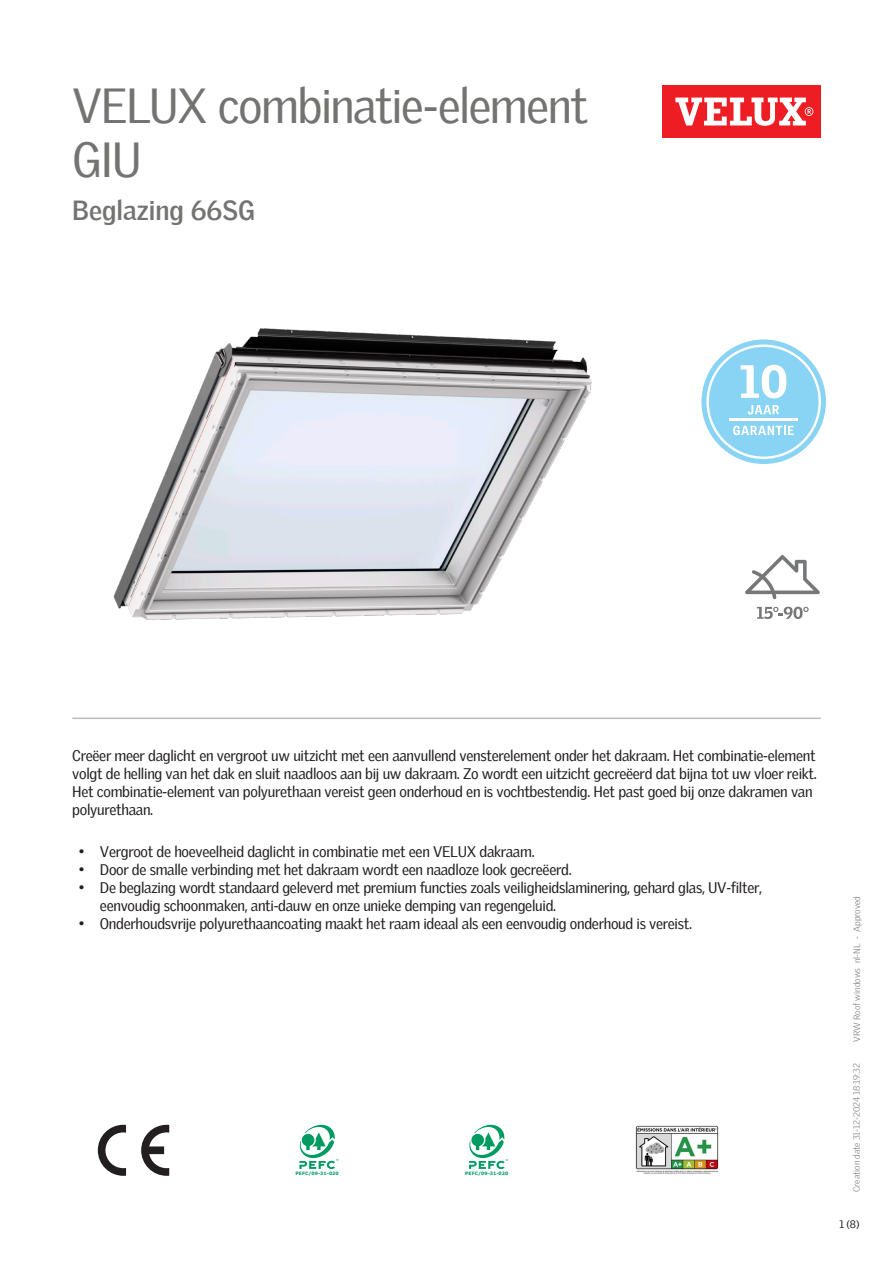
<style>
.page{position:relative;width:893px;height:1263px;background:#fff}
.page>*{position:absolute;margin:0;border:0;box-sizing:border-box;transform-origin:0 0}
.Headline{font:48px/54px "Velux Gothic";letter-spacing:-.035em;color:#737371}
.t1{font:700 27px "Velux Gothic";color:#737371}
.Body_Regular{font:15px/18px "Velux Gothic";letter-spacing:-.02em;color:#231f20}
.t2{font:10.5px "Velux Gothic";color:#231f20}
.t3{font:300 9px "Velux Gothic";color:#7c7e81}
.t4{font:700 4.65px "Verdana";color:#009b61}
</style>
<div class="page">
<div style="left:662px;top:85px;width:159px;height:53px;background:#ee1d23"></div>
<svg style="left:675px;top:98px;width:138px;height:28px"></svg>
<hr style="left:72px;top:717px;width:749px;height:2px;background:#bcbdbb">
<svg style="left:745px;top:555px;width:75px;height:44px"></svg>
<svg style="left:757px;top:607px;width:52px;height:12px"></svg>
<svg style="left:141px;top:1125px;width:28px;height:51px"></svg>
<svg style="left:98px;top:1125px;width:28px;height:51px"></svg>
<svg style="left:299px;top:1125px;width:39px;height:44px"></svg>
<svg style="left:469px;top:1125px;width:39px;height:44px"></svg>
<img style="left:635px;top:1125px;width:84px;height:49px">
<svg style="left:701px;top:339px;width:125px;height:125px"></svg>
<img style="left:113px;top:328px;width:479px;height:292px">
<p class="Headline" style="left:72px;top:74px;width:518px">VELUX combinatie-element<br>GIU</p>
<p class="t1" style="left:72px;top:190px;width:184px">Beglazing 66SG</p>
<p class="Body_Regular" style="left:72px;top:745px;width:746px">Creëer meer daglicht en vergroot uw uitzicht met een aanvullend vensterelement onder het dakraam. Het combinatie-element volgt de helling van het dak en sluit naadloos aan bij uw dakraam. Zo wordt een uitzicht gecreëerd dat bijna tot uw vloer reikt.<br>Het combinatie-element van polyurethaan vereist geen onderhoud en is vochtbestendig. Het past goed bij onze dakramen van polyurethaan.</p>
<p class="Body_Regular" style="left:79px;top:841px;width:457px">• Vergroot de hoeveelheid daglicht in combinatie met een VELUX dakraam.</p>
<p class="Body_Regular" style="left:79px;top:859px;width:494px">• Door de smalle verbinding met het dakraam wordt een naadloze look gecreëerd.</p>
<p class="Body_Regular" style="left:100px;top:877px;width:664px;text-indent:-21px">• De beglazing wordt standaard geleverd met premium functies zoals veiligheidslaminering, gehard glas, UV-filter, eenvoudig schoonmaken, anti-dauw en onze unieke demping van regengeluid.</p>
<p class="Body_Regular" style="left:79px;top:913px;width:615px">• Onderhoudsvrije polyurethaancoating maakt het raam ideaal als een eenvoudig onderhoud is vereist.</p>
<p class="t4" style="left:296px;top:1170px;width:45px">PEFC/09-31-020</p>
<p class="t4" style="left:465px;top:1170px;width:45px">PEFC/09-31-020</p>
<p class="t3" style="left:850px;top:1042px;width:147px;rotate:-90deg">VRW Roof windows nl-NL - Approved</p>
<p class="t3" style="left:850px;top:1192px;width:130px;rotate:-90deg">Creation date 31-12-2024 18:19:32</p>
<p class="t2" style="left:839px;top:1216px;width:22px">1 (8)</p>
</div>
